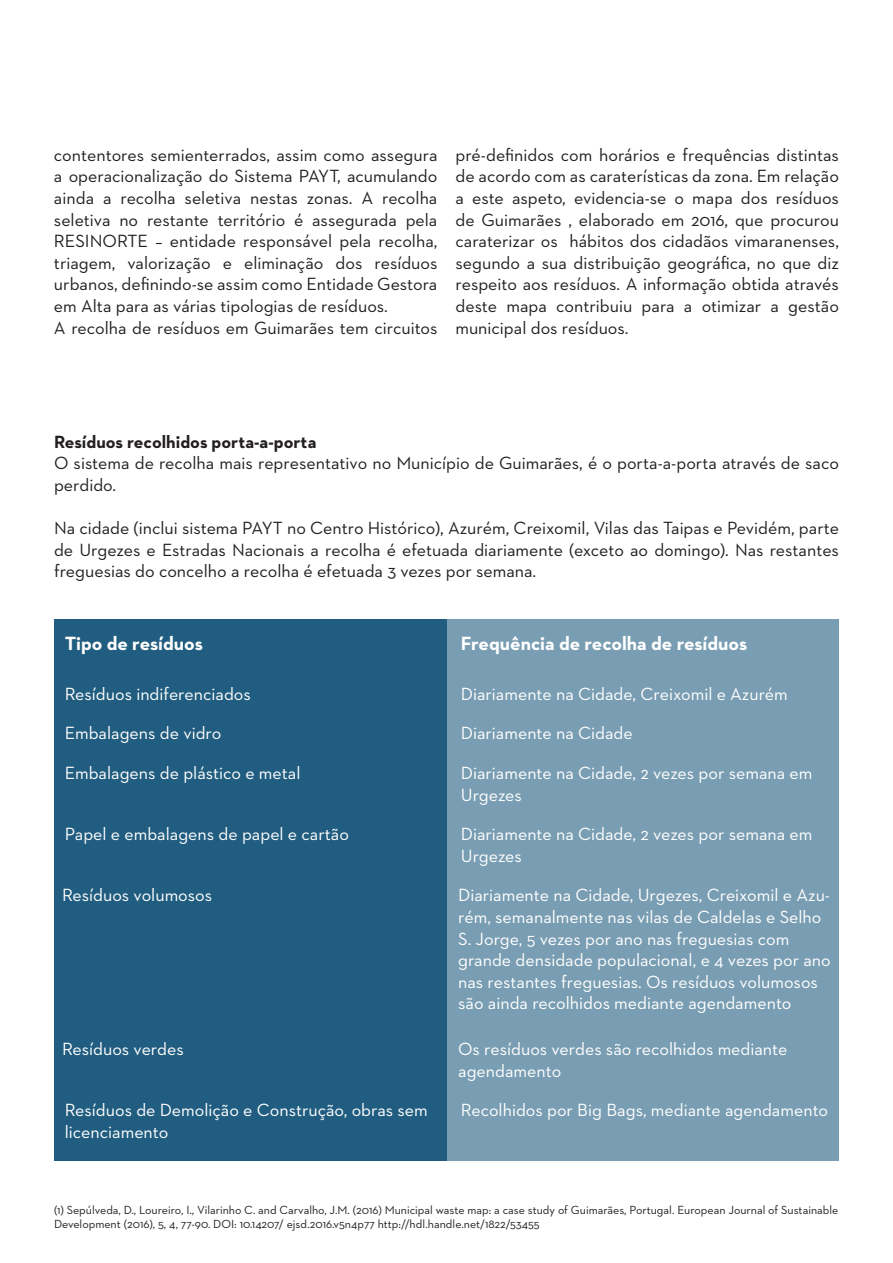
<style>
.page{position:relative;width:893px;height:1263px;background:#fff}
.page>*{position:absolute;margin:0;border:0;box-sizing:border-box;transform-origin:0 0}
.t1{font:700 19.5px "Neutraface 2 Text";color:#fff}
.t2{font:18px/21.6px "Neutraface 2 Text";color:#231f20}
.t3{font:18px/21.6px "Neutraface 2 Text";color:#fff}
.t4{font:700 18px "Neutraface 2 Text";color:#231f20}
.t5{font:12px/14.4px "Neutraface 2 Text";color:#231f20}
</style>
<div class="page">
<div style="left:54px;top:620px;width:392px;height:541px;background:#215d80"></div>
<div style="left:446px;top:620px;width:393px;height:541px;background:#799db2"></div>
<p class="t2" style="left:54px;top:144px;width:385px">contentores semienterrados, assim como assegura a operacionalização do Sistema PAYT, acumulando ainda a recolha seletiva nestas zonas. A recolha seletiva no restante território é assegurada pela RESINORTE – entidade responsável pela recolha, triagem, valorização e eliminação dos resíduos urbanos, definindo-se assim como Entidade Gestora em Alta para as várias tipologias de resíduos.<br>A recolha de resíduos em Guimarães tem circuitos</p>
<p class="t2" style="left:455px;top:144px;width:385px;text-align:justify">pré-definidos com horários e frequências distintas de acordo com as caraterísticas da zona. Em relação a este aspeto, evidencia-se o mapa dos resíduos de Guimarães , elaborado em 2016, que procurou caraterizar os hábitos dos cidadãos vimaranenses, segundo a sua distribuição geográfica, no que diz respeito aos resíduos. A informação obtida através deste mapa contribuiu para a otimizar a gestão municipal dos resíduos.</p>
<p class="t4" style="left:54px;top:430px;width:264px">Resíduos recolhidos porta-a-porta</p>
<p class="t2" style="left:54px;top:452px;width:786px">O sistema de recolha mais representativo no Município de Guimarães, é o porta-a-porta através de saco perdido.</p>
<p class="t2" style="left:54px;top:517px;width:786px;text-align:justify">Na cidade (inclui sistema PAYT no Centro Histórico), Azurém, Creixomil, Vilas das Taipas e Pevidém, parte de Urgezes e Estradas Nacionais a recolha é efetuada diariamente (exceto ao domingo). Nas restantes freguesias do concelho a recolha é efetuada 3 vezes por semana.</p>
<p class="t1" style="left:65px;top:631px;width:140px">Tipo de resíduos</p>
<p class="t1" style="left:461px;top:631px;width:288px">Frequência de recolha de resíduos</p>
<p class="t3" style="left:65px;top:683px;width:187px">Resíduos indiferenciados</p>
<p class="t3" style="left:461px;top:683px;width:328px">Diariamente na Cidade, Creixomil e Azurém</p>
<p class="t3" style="left:65px;top:722px;width:158px">Embalagens de vidro</p>
<p class="t3" style="left:461px;top:722px;width:173px">Diariamente na Cidade</p>
<p class="t3" style="left:65px;top:762px;width:237px">Embalagens de plástico e metal</p>
<p class="t3" style="left:461px;top:762px;width:353px">Diariamente na Cidade, 2 vezes por semana em<br>Urgezes</p>
<p class="t3" style="left:65px;top:823px;width:286px">Papel e embalagens de papel e cartão</p>
<p class="t3" style="left:461px;top:823px;width:353px">Diariamente na Cidade, 2 vezes por semana em<br>Urgezes</p>
<p class="t3" style="left:62px;top:884px;width:151px">Resíduos volumosos</p>
<p class="t3" style="left:458px;top:884px;width:374px">Diariamente na Cidade, Urgezes, Creixomil e Azu&shy;rém, semanalmente nas vilas de Caldelas e Selho S. Jorge, 5 vezes por ano nas freguesias com grande densidade populacional, e 4 vezes por ano nas restantes freguesias. Os resíduos volumosos são ainda recolhidos mediante agendamento</p>
<p class="t3" style="left:62px;top:1038px;width:123px">Resíduos verdes</p>
<p class="t3" style="left:458px;top:1038px;width:331px">Os resíduos verdes são recolhidos mediante agendamento</p>
<p class="t3" style="left:65px;top:1099px;width:364px">Resíduos de Demolição e Construção, obras sem licenciamento</p>
<p class="t3" style="left:461px;top:1099px;width:369px">Recolhidos por Big Bags, mediante agendamento</p>
<p class="t5" style="left:54px;top:1202px;width:786px">(1) Sepúlveda, D., Loureiro, I., Vilarinho C. and Carvalho, J.M. (2016) Municipal waste map: a case study of Guimarães, Portugal. European Journal of Sustainable<br>Development (2016), 5, 4, 77-90. DOI: 10.14207/ ejsd.2016.v5n4p77 http://hdl.handle.net/1822/53455</p>
</div>
